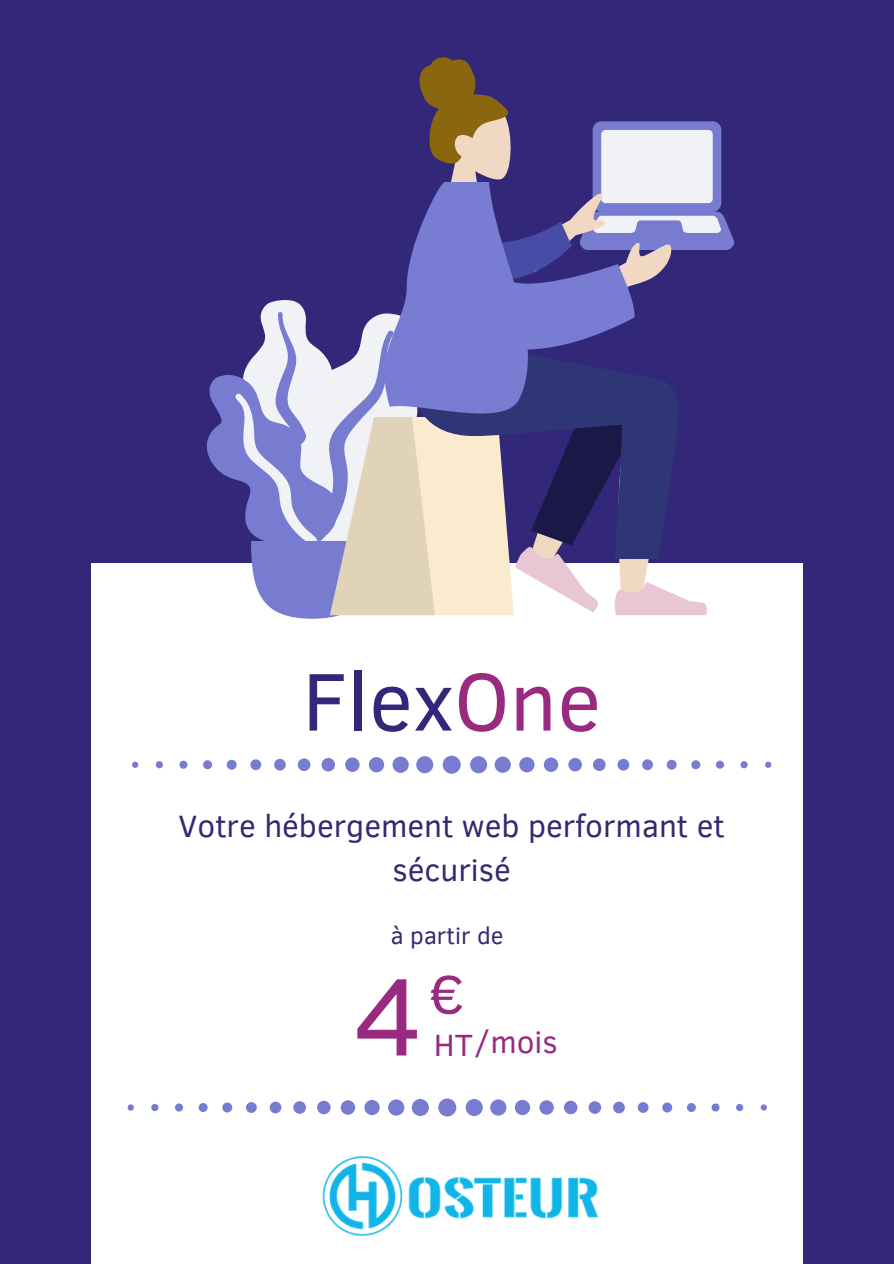
<style>
.page{position:relative;width:894px;height:1264px;background:#fff}
.page>*{position:absolute;margin:0;border:0;box-sizing:border-box;transform-origin:0 0}
.t1{font:112.65px "Clear Sans";color:#982a80}
.t2{font:83.4px "Clear Sans";color:#332779}
.t3{font:55.2px "Clear Sans";color:#982a80}
.t4{font:31.65px/43.8px "Clear Sans";color:#302b70;text-align:center}
.t5{font:31.5px "Clear Sans";color:#982a80}
.t6{font:24px "Clear Sans";color:#302b70}
.s1{color:#982a80}
</style>
<div class="page">
<div style="left:0;top:0;width:893px;height:1263px;background:#332779"></div>
<div style="left:91px;top:562px;width:711px;height:701px;background:#fff"></div>
<svg style="left:207px;top:57px;width:527px;height:561px"></svg>
<svg style="left:378px;top:182px;width:257px;height:237px;fill:#787cd2"></svg>
<img style="left:322px;top:1155px;width:277px;height:81px">
<svg style="left:132px;top:755px;width:639px;height:18px"></svg>
<svg style="left:127px;top:1098px;width:639px;height:18px"></svg>
<h2 class="t2" style="left:302px;top:640px;width:300px">Flex<span class="s1">One</span></h2>
<p class="t4" style="left:178px;top:802px;width:547px">Votre hébergement web performant et sécurisé</p>
<p class="t6" style="left:391px;top:917px;width:114px">à partir de</p>
<h1 class="t1" style="left:353px;top:934px;width:71px">4</h1>
<h3 class="t3" style="left:430px;top:954px;width:36px">€</h3>
<p class="t5" style="left:434px;top:1018px;width:125px">HT/mois</p>
</div>
